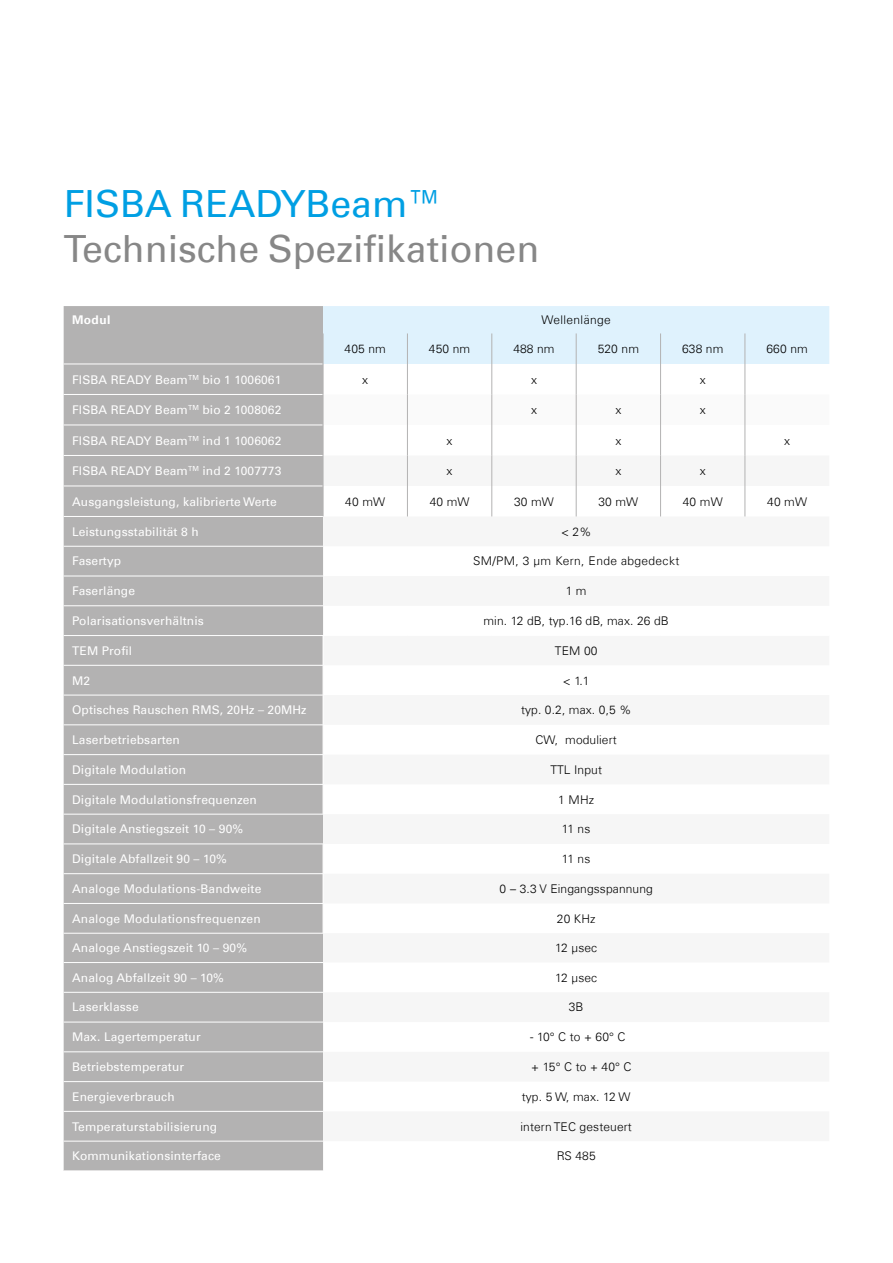
<style>
.page{position:relative;width:893px;height:1263px;background:#fff}
.page>*{position:absolute;margin:0;border:0;box-sizing:border-box;transform-origin:0 0}
.t1{font:37.5px "Univers Com 55 Roman";color:#878787}
.t2{font:37.5px "Univers Com 55 Roman";color:#009fe3}
.t3{font:12px "Univers Com 55 Roman";letter-spacing:.01em;color:#fff}
.t4{font:300 12px "Univers Com 45";letter-spacing:.01em;color:#000}
.t5{font:300 12px "Univers Com 45";letter-spacing:.03em;color:#000}
.t6{font:700 12px "Univers Com 65";letter-spacing:.03em;color:#fff}
</style>
<div class="page">
<div style="left:64px;top:306px;width:259px;height:865px;background:#b3b2b2"></div>
<div style="left:323px;top:306px;width:506px;height:58px;background:#dff2fd"></div>
<svg style="left:491px;top:394px;width:254px;height:31px"></svg>
<hr style="left:64px;top:364px;width:259px;height:1px;background:#fff">
<hr style="left:64px;top:394px;width:259px;height:1px;background:#fff">
<hr style="left:64px;top:425px;width:259px;height:1px;background:#fff">
<hr style="left:64px;top:455px;width:259px;height:1px;background:#fff">
<hr style="left:64px;top:486px;width:259px;height:1px;background:#fff">
<hr style="left:64px;top:516px;width:259px;height:1px;background:#fff">
<hr style="left:64px;top:546px;width:259px;height:1px;background:#fff">
<hr style="left:64px;top:576px;width:259px;height:1px;background:#fff">
<hr style="left:64px;top:605px;width:259px;height:1px;background:#fff">
<hr style="left:64px;top:1022px;width:259px;height:1px;background:#fff">
<hr style="left:64px;top:1051px;width:259px;height:1px;background:#fff">
<hr style="left:64px;top:1081px;width:259px;height:1px;background:#fff">
<hr style="left:64px;top:1111px;width:259px;height:1px;background:#fff">
<hr style="left:64px;top:1141px;width:259px;height:1px;background:#fff">
<hr style="left:64px;top:635px;width:259px;height:1px;background:#fff">
<hr style="left:64px;top:665px;width:259px;height:1px;background:#fff">
<hr style="left:64px;top:695px;width:259px;height:1px;background:#fff">
<hr style="left:64px;top:725px;width:259px;height:1px;background:#fff">
<hr style="left:64px;top:754px;width:259px;height:1px;background:#fff">
<hr style="left:64px;top:933px;width:259px;height:1px;background:#fff">
<hr style="left:64px;top:962px;width:259px;height:1px;background:#fff">
<hr style="left:64px;top:992px;width:259px;height:1px;background:#fff">
<hr style="left:64px;top:784px;width:259px;height:1px;background:#fff">
<hr style="left:64px;top:814px;width:259px;height:1px;background:#fff">
<hr style="left:64px;top:844px;width:259px;height:1px;background:#fff">
<hr style="left:64px;top:873px;width:259px;height:1px;background:#fff">
<hr style="left:64px;top:903px;width:259px;height:1px;background:#fff">
<hr style="left:323px;top:333px;width:1px;height:31px;background:#b3b2b2">
<hr style="left:407px;top:333px;width:1px;height:31px;background:#b3b2b2">
<hr style="left:492px;top:333px;width:1px;height:31px;background:#b3b2b2">
<hr style="left:576px;top:333px;width:1px;height:31px;background:#b3b2b2">
<hr style="left:660px;top:333px;width:1px;height:31px;background:#b3b2b2">
<hr style="left:745px;top:333px;width:1px;height:31px;background:#b3b2b2">
<hr style="left:323px;top:364px;width:1px;height:30px;background:#b3b2b2">
<hr style="left:407px;top:364px;width:1px;height:30px;background:#b3b2b2">
<hr style="left:492px;top:364px;width:1px;height:30px;background:#b3b2b2">
<hr style="left:576px;top:364px;width:1px;height:30px;background:#b3b2b2">
<hr style="left:660px;top:364px;width:1px;height:30px;background:#b3b2b2">
<hr style="left:745px;top:364px;width:1px;height:30px;background:#b3b2b2">
<hr style="left:323px;top:394px;width:1px;height:31px;background:#b3b2b2">
<hr style="left:407px;top:394px;width:1px;height:31px;background:#b3b2b2">
<hr style="left:492px;top:394px;width:1px;height:31px;background:#b3b2b2">
<hr style="left:576px;top:394px;width:1px;height:31px;background:#b3b2b2">
<hr style="left:660px;top:394px;width:1px;height:31px;background:#b3b2b2">
<hr style="left:745px;top:394px;width:1px;height:31px;background:#b3b2b2">
<hr style="left:323px;top:425px;width:1px;height:30px;background:#b3b2b2">
<hr style="left:407px;top:425px;width:1px;height:30px;background:#b3b2b2">
<hr style="left:492px;top:425px;width:1px;height:30px;background:#b3b2b2">
<hr style="left:576px;top:425px;width:1px;height:30px;background:#b3b2b2">
<hr style="left:660px;top:425px;width:1px;height:30px;background:#b3b2b2">
<hr style="left:745px;top:425px;width:1px;height:30px;background:#b3b2b2">
<hr style="left:323px;top:455px;width:1px;height:31px;background:#b3b2b2">
<hr style="left:407px;top:455px;width:1px;height:31px;background:#b3b2b2">
<hr style="left:492px;top:455px;width:1px;height:31px;background:#b3b2b2">
<hr style="left:576px;top:455px;width:1px;height:31px;background:#b3b2b2">
<hr style="left:660px;top:455px;width:1px;height:31px;background:#b3b2b2">
<hr style="left:745px;top:455px;width:1px;height:31px;background:#b3b2b2">
<hr style="left:323px;top:486px;width:1px;height:30px;background:#b3b2b2">
<hr style="left:407px;top:486px;width:1px;height:30px;background:#b3b2b2">
<hr style="left:492px;top:486px;width:1px;height:30px;background:#b3b2b2">
<hr style="left:576px;top:486px;width:1px;height:30px;background:#b3b2b2">
<hr style="left:660px;top:486px;width:1px;height:30px;background:#b3b2b2">
<hr style="left:745px;top:486px;width:1px;height:30px;background:#b3b2b2">
<h1 class="t2" style="left:64px;top:181px;width:383px">FISBA READYBeam™</h1>
<h1 class="t1" style="left:64px;top:226px;width:477px">Technische Spezifikationen</h1>
<p class="t6" style="left:72px;top:313px;width:40px">Modul</p>
<p class="t5" style="left:542px;top:313px;width:71px">Wellenlänge</p>
<p class="t4" style="left:345px;top:341px;width:43px">405 nm</p>
<p class="t4" style="left:429px;top:341px;width:43px">450 nm</p>
<p class="t4" style="left:513px;top:341px;width:43px">488 nm</p>
<p class="t4" style="left:598px;top:341px;width:43px">520 nm</p>
<p class="t4" style="left:682px;top:341px;width:43px">638 nm</p>
<p class="t4" style="left:766px;top:341px;width:43px">660 nm</p>
<p class="t3" style="left:72px;top:372px;width:211px">FISBA READY Beam<sup>TM</sup> bio 1 1006061</p>
<p class="t4" style="left:362px;top:372px;width:7px">x</p>
<p class="t4" style="left:531px;top:372px;width:7px">x</p>
<p class="t4" style="left:700px;top:372px;width:7px">x</p>
<p class="t3" style="left:72px;top:403px;width:211px">FISBA READY Beam<sup>TM</sup> bio 2 1008062</p>
<p class="t4" style="left:531px;top:402px;width:7px">x</p>
<p class="t4" style="left:615px;top:402px;width:7px">x</p>
<p class="t4" style="left:700px;top:402px;width:7px">x</p>
<p class="t3" style="left:72px;top:433px;width:211px">FISBA READY Beam<sup>TM</sup> ind 1 1006062</p>
<p class="t4" style="left:447px;top:433px;width:7px">x</p>
<p class="t4" style="left:615px;top:433px;width:7px">x</p>
<p class="t4" style="left:784px;top:433px;width:7px">x</p>
<p class="t3" style="left:72px;top:464px;width:211px">FISBA READY Beam<sup>TM</sup> ind 2 1007773</p>
<p class="t4" style="left:447px;top:463px;width:7px">x</p>
<p class="t4" style="left:615px;top:463px;width:7px">x</p>
<p class="t4" style="left:700px;top:463px;width:7px">x</p>
<p class="t3" style="left:72px;top:494px;width:206px">Ausgangsleistung, kalibrierte Werte</p>
<p class="t4" style="left:345px;top:494px;width:41px">40 mW</p>
<p class="t4" style="left:430px;top:494px;width:41px">40 mW</p>
<p class="t4" style="left:514px;top:494px;width:41px">30 mW</p>
<p class="t4" style="left:598px;top:494px;width:41px">30 mW</p>
<p class="t4" style="left:683px;top:494px;width:41px">40 mW</p>
<p class="t4" style="left:767px;top:494px;width:41px">40 mW</p>
<p class="t3" style="left:72px;top:524px;width:128px">Leistungsstabilität 8 h</p>
<p class="t4" style="left:561px;top:524px;width:32px">&lt; 2%</p>
<p class="t3" style="left:72px;top:554px;width:50px">Fasertyp</p>
<p class="t5" style="left:473px;top:554px;width:208px">SM/PM, 3 µm Kern, Ende abgedeckt</p>
<p class="t3" style="left:72px;top:584px;width:64px">Faserlänge</p>
<p class="t4" style="left:566px;top:584px;width:22px">1 m</p>
<p class="t3" style="left:72px;top:613px;width:133px">Polarisationsverhältnis</p>
<p class="t4" style="left:483px;top:613px;width:187px">min. 12 dB, typ.16 dB, max. 26 dB</p>
<p class="t3" style="left:72px;top:643px;width:61px">TEM Profil</p>
<p class="t4" style="left:555px;top:643px;width:44px">TEM 00</p>
<p class="t3" style="left:72px;top:673px;width:20px">M2</p>
<p class="t4" style="left:563px;top:673px;width:28px">&lt; 1.1</p>
<p class="t3" style="left:72px;top:703px;width:236px">Optisches Rauschen RMS, 20Hz – 20MHz</p>
<p class="t4" style="left:521px;top:703px;width:112px">typ. 0.2, max. 0,5 %</p>
<p class="t3" style="left:72px;top:732px;width:109px">Laserbetriebsarten</p>
<p class="t4" style="left:535px;top:732px;width:83px">CW, moduliert</p>
<p class="t3" style="left:72px;top:762px;width:116px">Digitale Modulation</p>
<p class="t4" style="left:550px;top:762px;width:53px">TTL Input</p>
<p class="t3" style="left:72px;top:792px;width:186px">Digitale Modulationsfrequenzen</p>
<p class="t4" style="left:558px;top:792px;width:37px">1 MHz</p>
<p class="t3" style="left:72px;top:822px;width:172px">Digitale Anstiegszeit 10 – 90%</p>
<p class="t4" style="left:562px;top:822px;width:30px">11 ns</p>
<p class="t3" style="left:72px;top:852px;width:156px">Digitale Abfallzeit 90 – 10%</p>
<p class="t4" style="left:562px;top:851px;width:30px">11 ns</p>
<p class="t3" style="left:72px;top:881px;width:191px">Analoge Modulations-Bandweite</p>
<p class="t4" style="left:499px;top:881px;width:155px">0 – 3.3 V Eingangsspannung</p>
<p class="t3" style="left:72px;top:911px;width:190px">Analoge Modulationsfrequenzen</p>
<p class="t4" style="left:557px;top:911px;width:40px">20 KHz</p>
<p class="t3" style="left:72px;top:941px;width:176px">Analoge Anstiegszeit 10 – 90%</p>
<p class="t4" style="left:555px;top:941px;width:44px">12 µsec</p>
<p class="t3" style="left:72px;top:970px;width:153px">Analog Abfallzeit 90 – 10%</p>
<p class="t4" style="left:555px;top:970px;width:44px">12 µsec</p>
<p class="t3" style="left:72px;top:1000px;width:68px">Laserklasse</p>
<p class="t4" style="left:569px;top:1000px;width:16px">3B</p>
<p class="t3" style="left:72px;top:1030px;width:130px">Max. Lagertemperatur</p>
<p class="t4" style="left:530px;top:1030px;width:97px">- 10° C to + 60° C</p>
<p class="t3" style="left:72px;top:1059px;width:113px">Betriebstemperatur</p>
<p class="t4" style="left:531px;top:1059px;width:102px">+ 15° C to + 40° C</p>
<p class="t3" style="left:72px;top:1089px;width:104px">Energieverbrauch</p>
<p class="t4" style="left:522px;top:1089px;width:110px">typ. 5 W, max. 12 W</p>
<p class="t3" style="left:72px;top:1119px;width:146px">Temperaturstabilisierung</p>
<p class="t4" style="left:520px;top:1119px;width:113px">intern TEC gesteuert</p>
<p class="t3" style="left:72px;top:1149px;width:150px">Kommunikationsinterface</p>
<p class="t4" style="left:557px;top:1149px;width:41px">RS 485</p>
</div>
